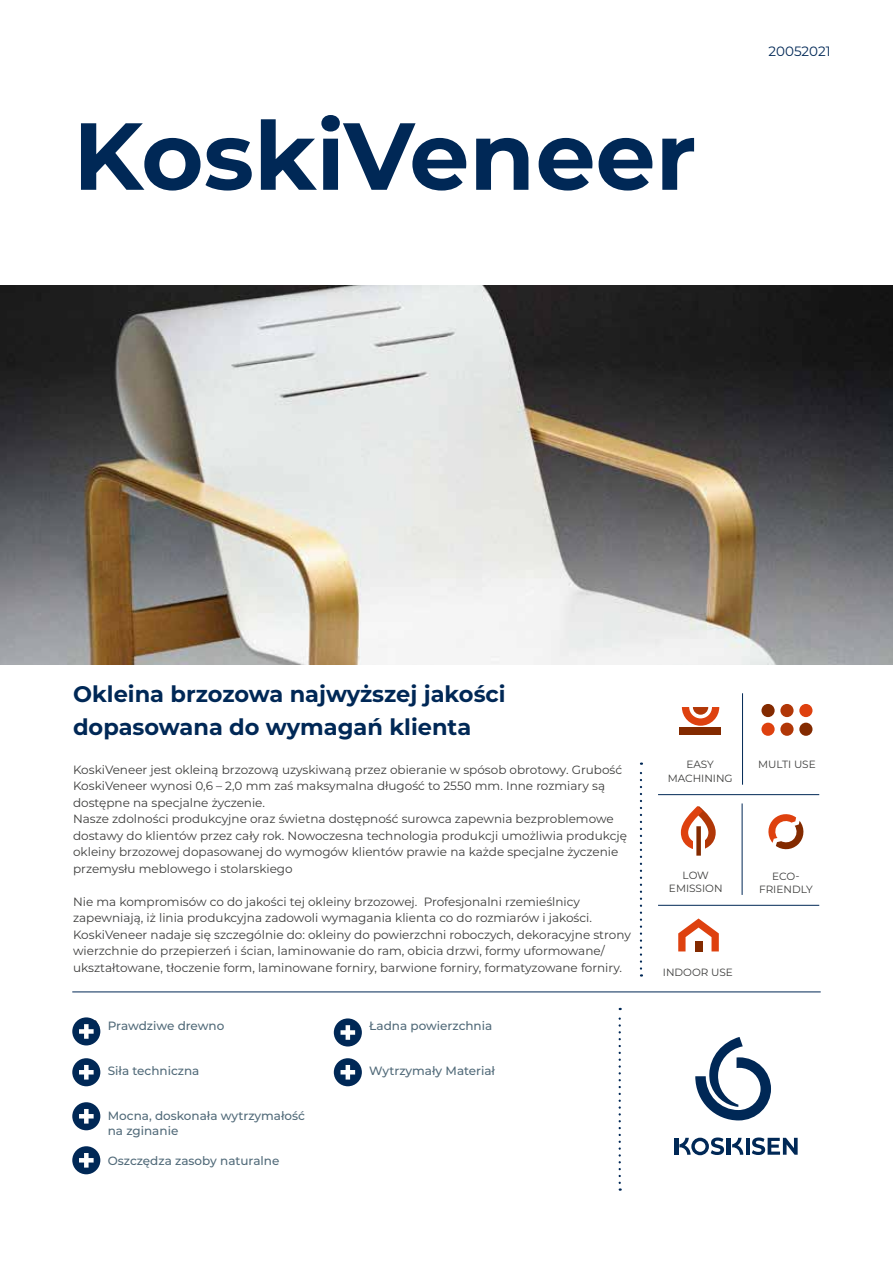
<style>
.page{position:relative;width:893px;height:1263px;background:#fff}
.page>*{position:absolute;margin:0;border:0;box-sizing:border-box;transform-origin:0 0}
.t1{font:700 94.95px "Montserrat";color:#002856}
.t2{font:700 22.5px/33px "Montserrat";color:#002856}
.t3{font:13.5px "Montserrat";color:#002856}
.t4{font:12px/16.5px "Montserrat";color:#3c3c3b}
.t5{font:500 12px/15px "Montserrat";color:#516a79}
.t6{font:10.5px/13.5px "Montserrat";color:#3c3c3b;text-align:center}
</style>
<div class="page">
<img style="left:0;top:286px;width:893px;height:378px">
<hr style="left:746px;top:1138px;width:3px;height:17px;background:#002856">
<hr style="left:674px;top:1138px;width:4px;height:17px;background:#002856">
<hr style="left:727px;top:1138px;width:4px;height:17px;background:#002856">
<svg style="left:752px;top:1137px;width:46px;height:18px"></svg>
<svg style="left:679px;top:1137px;width:45px;height:18px"></svg>
<svg style="left:732px;top:1138px;width:11px;height:17px"></svg>
<svg style="left:695px;top:1037px;width:76px;height:83px"></svg>
<svg style="left:640px;top:762px;width:2px;height:214px"></svg>
<svg style="left:619px;top:1008px;width:2px;height:183px"></svg>
<div style="left:72px;top:1017px;width:28px;height:28px;background:#002856;border-radius:50%"></div>
<div style="left:84px;top:1024px;width:5px;height:15px;background:#fff"></div>
<div style="left:79px;top:1029px;width:15px;height:5px;background:#fff"></div>
<div style="left:334px;top:1018px;width:28px;height:28px;background:#002856;border-radius:50%"></div>
<svg style="left:346px;top:1025px;width:4px;height:15px"></svg>
<div style="left:341px;top:1030px;width:14px;height:5px;background:#fff"></div>
<div style="left:72px;top:1058px;width:28px;height:28px;background:#002856;border-radius:50%"></div>
<div style="left:84px;top:1065px;width:5px;height:14px;background:#fff"></div>
<hr style="left:79px;top:1070px;width:15px;height:4px;background:#fff">
<div style="left:334px;top:1058px;width:28px;height:28px;background:#002856;border-radius:50%"></div>
<hr style="left:346px;top:1065px;width:4px;height:14px;background:#fff">
<hr style="left:341px;top:1070px;width:14px;height:4px;background:#fff">
<div style="left:72px;top:1102px;width:28px;height:28px;background:#002856;border-radius:50%"></div>
<div style="left:84px;top:1109px;width:5px;height:14px;background:#fff"></div>
<hr style="left:79px;top:1114px;width:15px;height:4px;background:#fff">
<div style="left:72px;top:1146px;width:28px;height:28px;background:#002856;border-radius:50%"></div>
<div style="left:84px;top:1153px;width:5px;height:14px;background:#fff"></div>
<hr style="left:79px;top:1158px;width:15px;height:4px;background:#fff">
<hr style="left:72px;top:991px;width:749px;height:1px;background:#002856">
<hr style="left:658px;top:794px;width:161px;height:1px;background:#002856">
<hr style="left:658px;top:905px;width:161px;height:1px;background:#002856">
<hr style="left:742px;top:803px;width:1px;height:92px;background:#002856">
<hr style="left:742px;top:693px;width:1px;height:92px;background:#002856">
<svg style="left:680px;top:806px;width:36px;height:43px"></svg>
<div style="left:693px;top:839px;width:11px;height:13px;background:#fff"></div>
<div style="left:696px;top:826px;width:5px;height:30px;background:#832a00"></div>
<svg style="left:768px;top:814px;width:36px;height:36px"></svg>
<div style="left:761px;top:704px;width:14px;height:13px;background:#832a00;border-radius:50%"></div>
<div style="left:799px;top:723px;width:13px;height:13px;background:#832a00;border-radius:50%"></div>
<div style="left:780px;top:704px;width:14px;height:13px;background:#b13707;border-radius:50%"></div>
<div style="left:780px;top:723px;width:14px;height:13px;background:#b13707;border-radius:50%"></div>
<div style="left:799px;top:704px;width:13px;height:13px;background:#de410f;border-radius:50%"></div>
<div style="left:761px;top:723px;width:14px;height:13px;background:#de410f;border-radius:50%"></div>
<div style="left:679px;top:727px;width:42px;height:8px;background:#832a00"></div>
<svg style="left:682px;top:707px;width:37px;height:19px"></svg>
<svg style="left:678px;top:918px;width:41px;height:33px"></svg>
<h1 class="t1" style="left:73px;top:88px;width:625px">KoskiVeneer</h1>
<p class="t3" style="left:769px;top:42px;width:64px">20052021</p>
<h2 class="t2" style="left:73px;top:676px;width:434px">Okleina brzozowa najwyższej jakości dopasowana do wymagań klienta</h2>
<p class="t4" style="left:73px;top:760px;width:555px">KoskiVeneer jest okleiną brzozową uzyskiwaną przez obieranie w spósob obrotowy. Grubość KoskiVeneer wynosi 0,6 – 2,0 mm zaś maksymalna długość to 2550 mm. Inne rozmiary są dostępne na specjalne życzenie.<br>Nasze zdolności produkcyjne oraz świetna dostępność surowca zapewnia bezproblemowe dostawy do klientów przez cały rok. Nowoczesna technologia produkcji umożliwia produkcję okleiny brzozowej dopasowanej do wymogów klientów prawie na każde specjalne życzenie przemysłu meblowego i stolarskiego</p>
<p class="t4" style="left:73px;top:892px;width:559px">Nie ma kompromisów co do jakości tej okleiny brzozowej. Profesjonalni rzemieślnicy zapewniają, iż linia produkcyjna zadowoli wymagania klienta co do rozmiarów i jakości.<br>KoskiVeneer nadaje się szczególnie do: okleiny do powierzchni roboczych, dekoracyjne strony wierzchnie do przepierzeń i ścian, laminowanie do ram, obicia drzwi, formy uformowane/ ukształtowane, tłoczenie form, laminowane forniry, barwione forniry, formatyzowane forniry.</p>
<p class="t5" style="left:108px;top:1018px;width:118px">Prawdziwe drewno</p>
<p class="t5" style="left:108px;top:1063px;width:93px">Siła techniczna</p>
<p class="t5" style="left:108px;top:1108px;width:199px">Mocna, doskonała wytrzymałość na zginanie</p>
<p class="t5" style="left:108px;top:1153px;width:173px">Oszczędza zasoby naturalne</p>
<p class="t5" style="left:369px;top:1018px;width:125px">Ładna powierzchnia</p>
<p class="t5" style="left:369px;top:1063px;width:127px">Wytrzymały Materiał</p>
<p class="t6" style="left:686px;top:757px;width:29px">EASY</p>
<p class="t6" style="left:758px;top:757px;width:59px">MULTI USE</p>
<p class="t6" style="left:668px;top:771px;width:67px">MACHINING</p>
<p class="t6" style="left:669px;top:868px;width:55px">LOW<br>EMISSION</p>
<p class="t6" style="left:759px;top:869px;width:55px">ECO-<br>FRIENDLY</p>
<p class="t6" style="left:663px;top:965px;width:72px">INDOOR USE</p>
</div>
